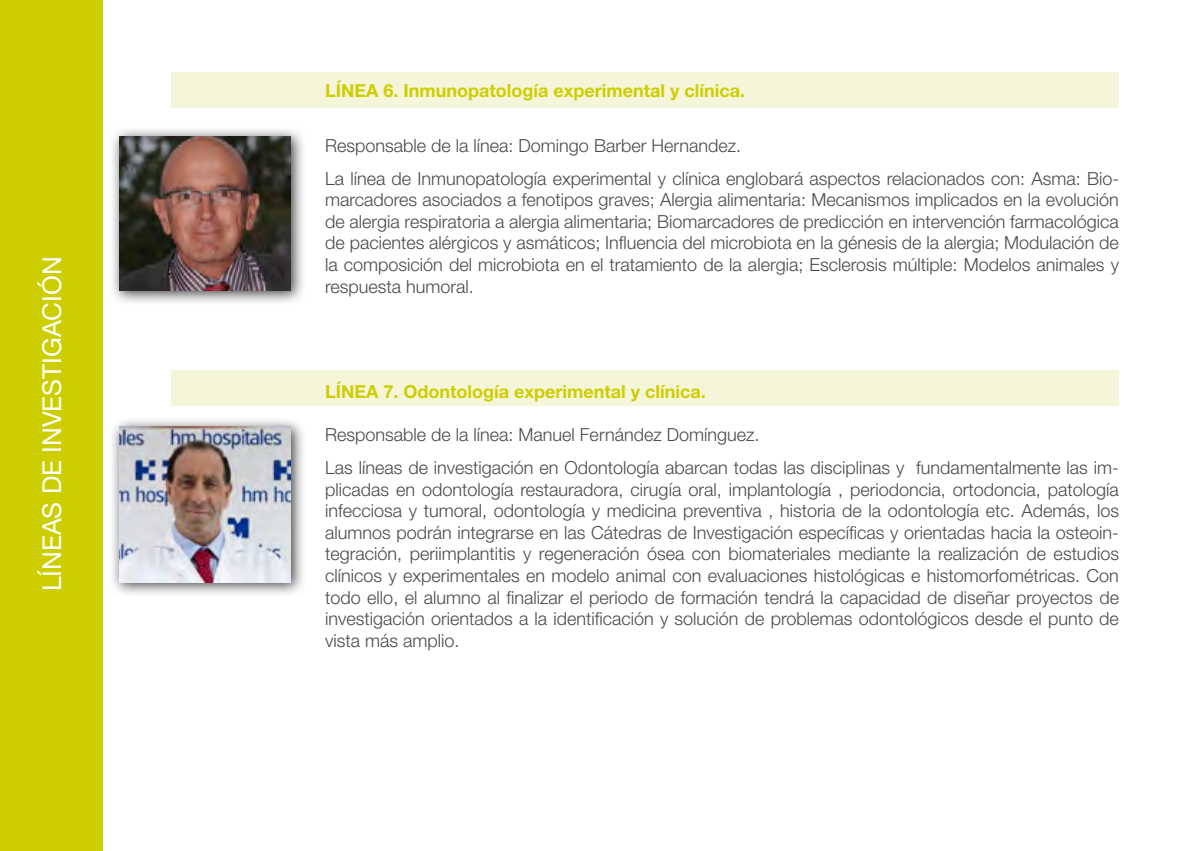
<style>
.page{position:relative;width:1191px;height:851px;background:#fff}
.page>*{position:absolute;margin:0;border:0;box-sizing:border-box;transform-origin:0 0}
.t1{font:26px "Helvetica Neue";color:#fff}
.t2{font:300 18px/21.6px "Helvetica Neue";color:#4a4a49}
.t3{font:700 18px "Helvetica Neue";color:#cdce00}
</style>
<div class="page">
<div style="left:109px;top:126px;width:197px;height:180px;background:#000;opacity:.75"></div>
<img style="left:119px;top:136px;width:172px;height:154px">
<div style="left:0;top:0;width:102px;height:850px;background:#cdce00"></div>
<div style="left:172px;top:72px;width:947px;height:36px;background:#f5f5d9"></div>
<div style="left:172px;top:370px;width:947px;height:35px;background:#f5f5d9"></div>
<div style="left:109px;top:416px;width:197px;height:181px;background:#000;opacity:.75"></div>
<img style="left:119px;top:426px;width:172px;height:156px">
<h1 class="t1" style="left:36px;top:591px;width:336px;rotate:-90deg">LÍNEAS DE INVESTIGACIÓN</h1>
<p class="t3" style="left:325px;top:79px;width:421px">LÍNEA 6. Inmunopatología experimental y clínica.</p>
<p class="t2" style="left:325px;top:128px;width:795px;line-height:33px">Responsable de la línea: Domingo Barber Hernandez.<br>La línea de Inmunopatología experimental y clínica englobará aspectos relacionados con: Asma: Bio-</p>
<p class="t2" style="left:325px;top:188px;width:795px;text-align:justify">marcadores asociados a fenotipos graves; Alergia alimentaria: Mecanismos implicados en la evolución de alergia respiratoria a alergia alimentaria; Biomarcadores de predicción en intervención farmacológica de pacientes alérgicos y asmáticos; Influencia del microbiota en la génesis de la alergia; Modulación de la composición del microbiota en el tratamiento de la alergia; Esclerosis múltiple: Modelos animales y respuesta humoral.</p>
<p class="t3" style="left:325px;top:380px;width:382px">LÍNEA 7. Odontología experimental y clínica.</p>
<p class="t2" style="left:325px;top:417px;width:795px;line-height:33px">Responsable de la línea: Manuel Fernández Domínguez.<br>Las líneas de investigación en Odontología abarcan todas las disciplinas y fundamentalmente las im-</p>
<p class="t2" style="left:325px;top:478px;width:795px;text-align:justify">plicadas en odontología restauradora, cirugía oral, implantología , periodoncia, ortodoncia, patología infecciosa y tumoral, odontología y medicina preventiva , historia de la odontología etc. Además, los alumnos podrán integrarse en las Cátedras de Investigación específicas y orientadas hacia la osteoin&shy;tegración, periimplantitis y regeneración ósea con biomateriales mediante la realización de estudios clínicos y experimentales en modelo animal con evaluaciones histológicas e histomorfométricas. Con todo ello, el alumno al finalizar el periodo de formación tendrá la capacidad de diseñar proyectos de investigación orientados a la identificación y solución de problemas odontológicos desde el punto de vista más amplio.</p>
</div>
